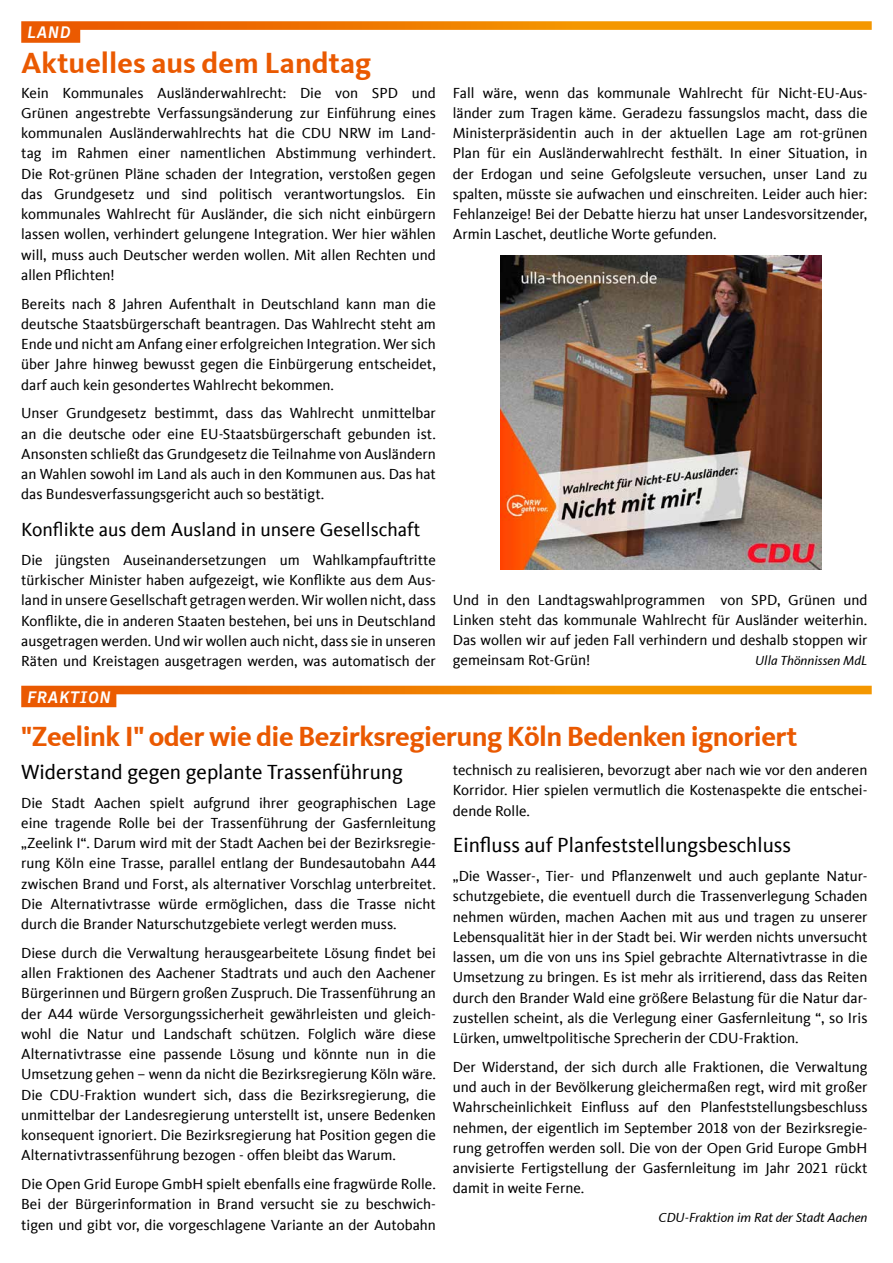
<style>
.page{position:relative;width:893px;height:1263px;background:#fff}
.page>*{position:absolute;margin:0;border:0;box-sizing:border-box;transform-origin:0 0}
.t1{font:700 30px "CDU Kievit Tab";color:#ea5901}
.t2{font:700 28.5px "CDU Kievit Tab";letter-spacing:-.02em;color:#ea5901}
.t3{font:21px "CDU Kievit Tab";color:#000}
.t4{font:19.5px "CDU Kievit Tab";color:#000}
.t5{font:italic 700 16.5px "CDU Skopex";letter-spacing:.05em;color:#fff}
.t6{font:15px/20.2px "CDU Kievit Tab";color:#000;text-align:justify}
.t7{font:italic 13.5px "CDU Kievit Tab";color:#000}
</style>
<div class="page">
<svg style="left:21px;top:686px;width:851px;height:21px"></svg>
<svg style="left:21px;top:21px;width:851px;height:22px"></svg>
<img style="left:501px;top:255px;width:321px;height:314px">
<p class="t5" style="left:28px;top:23px;width:45px">LAND</p>
<h1 class="t1" style="left:21px;top:45px;width:352px">Aktuelles aus dem Landtag</h1>
<p class="t6" style="left:21px;top:83px;width:416px">Kein Kommunales Ausländerwahlrecht: Die von SPD und Grünen angestrebte Verfassungsänderung zur Einführung eines kommunalen Ausländerwahlrechts hat die CDU NRW im Land&shy;tag im Rahmen einer namentlichen Abstimmung verhindert.<br>Die Rot-grünen Pläne schaden der Integration, verstoßen gegen das Grundgesetz und sind politisch verantwortungslos. Ein kommunales Wahlrecht für Ausländer, die sich nicht einbürgern lassen wollen, verhindert gelungene Integration. Wer hier wählen will, muss auch Deutscher werden wollen. Mit allen Rechten und allen Pflichten!</p>
<p class="t6" style="left:21px;top:294px;width:416px">Bereits nach 8 Jahren Aufenthalt in Deutschland kann man die deutsche Staatsbürgerschaft beantragen. Das Wahlrecht steht am Ende und nicht am Anfang einer erfolgreichen Integration. Wer sich über Jahre hinweg bewusst gegen die Einbürgerung entscheidet, darf auch kein gesondertes Wahlrecht bekommen.</p>
<p class="t6" style="left:21px;top:403px;width:416px">Unser Grundgesetz bestimmt, dass das Wahlrecht unmittelbar an die deutsche oder eine EU-Staatsbürgerschaft gebunden ist.<br>Ansonsten schließt das Grundgesetz die Teilnahme von Ausländern an Wahlen sowohl im Land als auch in den Kommunen aus. Das hat das Bundesverfassungsgericht auch so bestätigt.</p>
<h3 class="t4" style="left:21px;top:519px;width:401px">Konflikte aus dem Ausland in unsere Gesellschaft</h3>
<p class="t6" style="left:21px;top:550px;width:416px">Die jüngsten Auseinandersetzungen um Wahlkampfauftritte türkischer Minister haben aufgezeigt, wie Konflikte aus dem Aus&shy;land in unsere Gesellschaft getragen werden. Wir wollen nicht, dass Konflikte, die in anderen Staaten bestehen, bei uns in Deutschland ausgetragen werden. Und wir wollen auch nicht, dass sie in unseren Räten und Kreistagen ausgetragen werden, was automatisch der</p>
<p class="t5" style="left:28px;top:687px;width:85px">FRAKTION</p>
<p class="t6" style="left:453px;top:83px;width:416px">Fall wäre, wenn das kommunale Wahlrecht für Nicht-EU-Aus&shy;länder zum Tragen käme. Geradezu fassungslos macht, dass die Ministerpräsidentin auch in der aktuellen Lage am rot-grünen Plan für ein Ausländerwahlrecht festhält. In einer Situation, in der Erdogan und seine Gefolgsleute versuchen, unser Land zu spalten, müsste sie aufwachen und einschreiten. Leider auch hier:<br>Fehlanzeige! Bei der Debatte hierzu hat unser Landesvorsitzender, Armin Laschet, deutliche Worte gefunden.</p>
<p class="t6" style="left:453px;top:590px;width:416px">Und in den Landtagswahlprogrammen von SPD, Grünen und Linken steht das kommunale Wahlrecht für Ausländer weiterhin.<br>Das wollen wir auf jeden Fall verhindern und deshalb stoppen wir gemeinsam Rot-Grün!</p>
<p class="t7" style="left:755px;top:653px;width:114px">Ulla Thönnissen MdL</p>
<h2 class="t2" style="left:21px;top:720px;width:778px">"Zeelink I" oder wie die Bezirksregierung Köln Bedenken ignoriert</h2>
<h3 class="t3" style="left:21px;top:760px;width:383px">Widerstand gegen geplante Trassenführung</h3>
<p class="t6" style="left:21px;top:792px;width:416px">Die Stadt Aachen spielt aufgrund ihrer geographischen Lage eine tragende Rolle bei der Trassenführung der Gasfernleitung „Zeelink I“. Darum wird mit der Stadt Aachen bei der Bezirksregie&shy;rung Köln eine Trasse, parallel entlang der Bundesautobahn A44 zwischen Brand und Forst, als alternativer Vorschlag unterbreitet.<br>Die Alternativtrasse würde ermöglichen, dass die Trasse nicht durch die Brander Naturschutzgebiete verlegt werden muss.</p>
<p class="t6" style="left:21px;top:943px;width:416px">Diese durch die Verwaltung herausgearbeitete Lösung findet bei allen Fraktionen des Aachener Stadtrats und auch den Aachener Bürgerinnen und Bürgern großen Zuspruch. Die Trassenführung an der A44 würde Versorgungssicherheit gewährleisten und gleich&shy;wohl die Natur und Landschaft schützen. Folglich wäre diese Alternativtrasse eine passende Lösung und könnte nun in die Umsetzung gehen – wenn da nicht die Bezirksregierung Köln wäre.<br>Die CDU-Fraktion wundert sich, dass die Bezirksregierung, die unmittelbar der Landesregierung unterstellt ist, unsere Bedenken konsequent ignoriert. Die Bezirksregierung hat Position gegen die Alternativtrassenführung bezogen - offen bleibt das Warum.</p>
<p class="t6" style="left:21px;top:1174px;width:416px">Die Open Grid Europe GmbH spielt ebenfalls eine fragwürde Rolle.<br>Bei der Bürgerinformation in Brand versucht sie zu beschwich&shy;tigen und gibt vor, die vorgeschlagene Variante an der Autobahn</p>
<p class="t6" style="left:453px;top:760px;width:416px">technisch zu realisieren, bevorzugt aber nach wie vor den anderen Korridor. Hier spielen vermutlich die Kostenaspekte die entschei&shy;dende Rolle.</p>
<h3 class="t3" style="left:453px;top:833px;width:340px">Einfluss auf Planfeststellungsbeschluss</h3>
<p class="t6" style="left:453px;top:866px;width:416px">„Die Wasser-, Tier- und Pflanzenwelt und auch geplante Natur&shy;schutzgebiete, die eventuell durch die Trassenverlegung Schaden nehmen würden, machen Aachen mit aus und tragen zu unserer Lebensqualität hier in der Stadt bei. Wir werden nichts unversucht lassen, um die von uns ins Spiel gebrachte Alternativtrasse in die Umsetzung zu bringen. Es ist mehr als irritierend, dass das Reiten durch den Brander Wald eine größere Belastung für die Natur dar&shy;zustellen scheint, als die Verlegung einer Gasfernleitung “, so Iris Lürken, umweltpolitische Sprecherin der CDU-Fraktion.</p>
<p class="t6" style="left:453px;top:1057px;width:416px">Der Widerstand, der sich durch alle Fraktionen, die Verwaltung und auch in der Bevölkerung gleichermaßen regt, wird mit großer Wahrscheinlichkeit Einfluss auf den Planfeststellungsbeschluss nehmen, der eigentlich im September 2018 von der Bezirksregie&shy;rung getroffen werden soll. Die von der Open Grid Europe GmbH anvisierte Fertigstellung der Gasfernleitung im Jahr 2021 rückt damit in weite Ferne.</p>
<p class="t7" style="left:658px;top:1210px;width:210px">CDU-Fraktion im Rat der Stadt Aachen</p>
</div>
